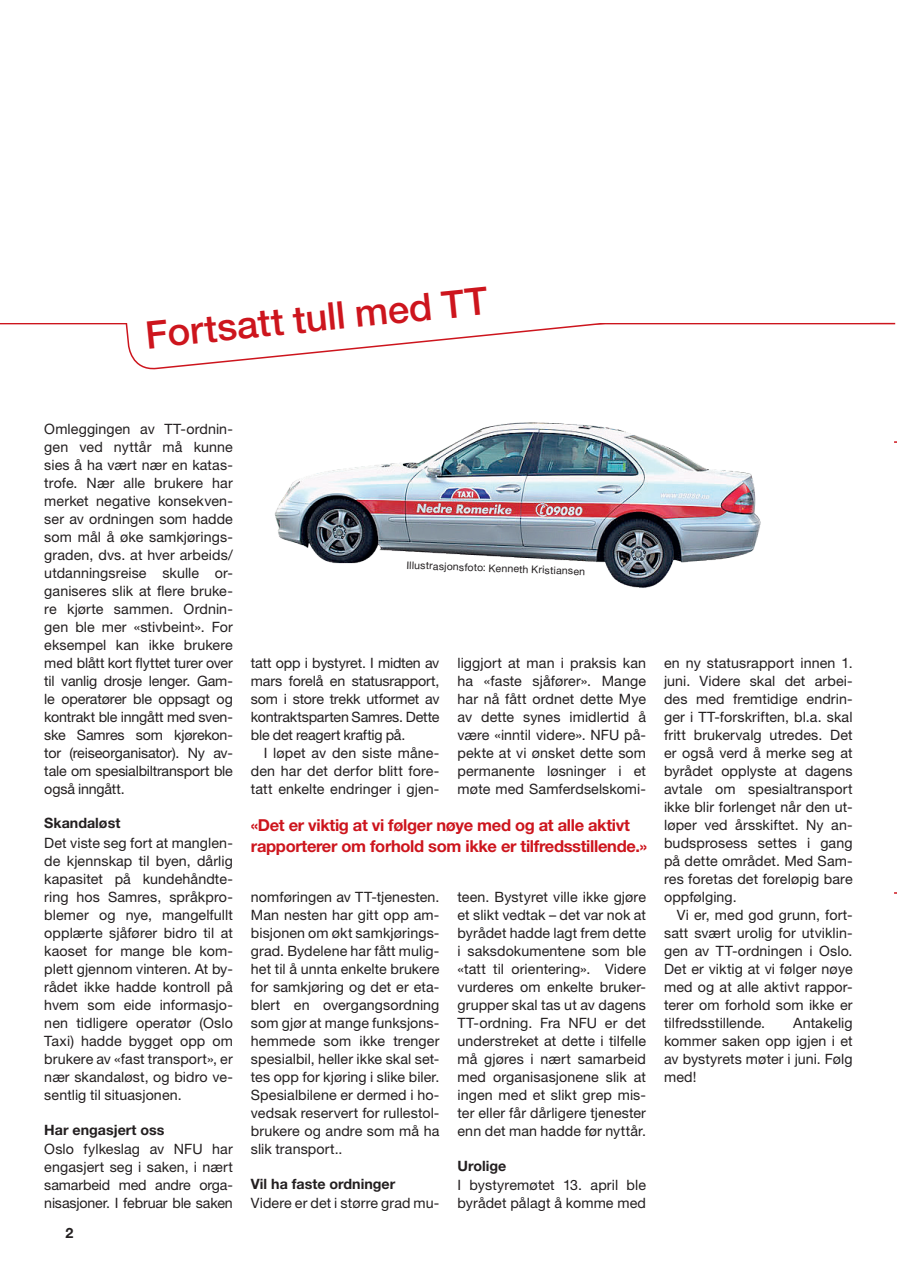
<style>
.page{position:relative;width:897px;height:1267px;background:#fff}
.page>*{position:absolute;margin:0;border:0;box-sizing:border-box;transform-origin:0 0}
.t1{font:500 38.25px "Helvetica Neue LT Std";color:#cd151d}
.t2{font:700 16.5px/21px "Helvetica Neue LT Std";letter-spacing:-.02em;color:#cd151d}
.t3{font:14.25px/18px "Helvetica Neue LT Std";letter-spacing:.005em;color:#231f20;text-align:justify}
.t4{font:700 14.25px "Helvetica Neue LT Std";color:#231f20}
.t5{font:10.5px "Helvetica Neue LT Std";color:#231f20}
</style>
<div class="page">
<hr style="left:0;top:323px;width:895px;height:1px;background:#cd151d">
<svg style="left:121px;top:323px;width:734px;height:47px"></svg>
<img style="left:274px;top:422px;width:487px;height:166px">
<h1 class="t1" style="left:143px;top:313px;width:345px;rotate:-6deg">Fortsatt tull med TT</h1>
<p class="t3" style="left:44px;top:420px;width:190px">Omleggingen av TT-ordnin&shy;gen ved nyttår må kunne sies å ha vært nær en katas&shy;trofe. Nær alle brukere har merket negative konsekven&shy;ser av ordningen som hadde som mål å øke samkjørings&shy;graden, dvs. at hver arbeids/ utdanningsreise skulle or&shy;ganiseres slik at flere bruke&shy;re kjørte sammen. Ordnin&shy;gen ble mer «stivbeint». For eksempel kan ikke brukere med blått kort flyttet turer over til vanlig drosje lenger. Gam&shy;le operatører ble oppsagt og kontrakt ble inngått med sven&shy;ske Samres som kjørekon&shy;tor (reiseorganisator). Ny av&shy;tale om spesialbiltransport ble også inngått.</p>
<p class="t4" style="left:44px;top:814px;width:77px">Skandaløst</p>
<p class="t3" style="left:44px;top:833px;width:190px">Det viste seg fort at manglen&shy;de kjennskap til byen, dårlig kapasitet på kundehåndte&shy;ring hos Samres, språkpro&shy;blemer og nye, mangelfullt opplærte sjåfører bidro til at kaoset for mange ble kom&shy;plett gjennom vinteren. At by&shy;rådet ikke hadde kontroll på hvem som eide informasjo&shy;nen tidligere operatør (Oslo Taxi) hadde bygget opp om brukere av «fast transport», er nær skandaløst, og bidro ve&shy;sentlig til situasjonen.</p>
<p class="t4" style="left:44px;top:1120px;width:122px">Har engasjert oss</p>
<p class="t3" style="left:44px;top:1139px;width:190px">Oslo fylkeslag av NFU har engasjert seg i saken, i nært samarbeid med andre orga&shy;nisasjoner. I februar ble saken</p>
<p class="t4" style="left:66px;top:1224px;width:9px">2</p>
<p class="t5" style="left:407px;top:558px;width:180px;rotate:2deg">Illustrasjonsfoto: Kenneth Kristiansen</p>
<p class="t3" style="left:251px;top:653px;width:190px">tatt opp i bystyret. I midten av mars forelå en statusrapport, som i store trekk utformet av kontraktsparten Samres. Dette ble det reagert kraftig på.</p>
<p class="t3" style="left:251px;top:743px;width:190px;text-indent:13px">I løpet av den siste måne&shy;den har det derfor blitt fore&shy;tatt enkelte endringer i gjen-</p>
<p class="t3" style="left:457px;top:653px;width:190px">liggjort at man i praksis kan ha «faste sjåfører». Mange har nå fått ordnet dette Mye av dette synes imidlertid å være «inntil videre». NFU på&shy;pekte at vi ønsket dette som permanente løsninger i et møte med Samferdselskomi-</p>
<p class="t2" style="left:251px;top:813px;width:398px">«Det er viktig at vi følger nøye med og at alle aktivt rapporterer om forhold som ikke er tilfredsstillende.»</p>
<p class="t3" style="left:251px;top:887px;width:190px">nomføringen av TT-tjenesten.<br>Man nesten har gitt opp am&shy;bisjonen om økt samkjørings&shy;grad. Bydelene har fått mulig&shy;het til å unnta enkelte brukere for samkjøring og det er eta&shy;blert en overgangsordning som gjør at mange funksjons&shy;hemmede som ikke trenger spesialbil, heller ikke skal set&shy;tes opp for kjøring i slike biler.<br>Spesialbilene er dermed i ho&shy;vedsak reservert for rullestol&shy;brukere og andre som må ha slik transport..</p>
<p class="t4" style="left:251px;top:1174px;width:146px">Vil ha faste ordninger</p>
<p class="t3" style="left:251px;top:1193px;width:190px">Videre er det i større grad mu-</p>
<p class="t3" style="left:457px;top:887px;width:190px">teen. Bystyret ville ikke gjøre et slikt vedtak – det var nok at byrådet hadde lagt frem dette i saksdokumentene som ble «tatt til orientering». Videre vurderes om enkelte bruker&shy;grupper skal tas ut av dagens TT-ordning. Fra NFU er det understreket at dette i tilfelle må gjøres i nært samarbeid med organisasjonene slik at ingen med et slikt grep mis&shy;ter eller får dårligere tjenester enn det man hadde før nyttår.</p>
<p class="t4" style="left:457px;top:1156px;width:50px">Urolige</p>
<p class="t3" style="left:457px;top:1175px;width:190px">I bystyremøtet 13. april ble byrådet pålagt å komme med</p>
<p class="t3" style="left:664px;top:653px;width:190px">en ny statusrapport innen 1. juni. Videre skal det arbei&shy;des med fremtidige endrin&shy;ger i TT-forskriften, bl.a. skal fritt brukervalg utredes. Det er også verd å merke seg at byrådet opplyste at dagens avtale om spesialtransport ikke blir forlenget når den ut&shy;løper ved årsskiftet. Ny an&shy;budsprosess settes i gang på dette området. Med Sam&shy;res foretas det foreløpig bare oppfølging.</p>
<p class="t3" style="left:664px;top:905px;width:190px;text-indent:13px">Vi er, med god grunn, fort&shy;satt svært urolig for utviklin&shy;gen av TT-ordningen i Oslo.<br>Det er viktig at vi følger nøye med og at alle aktivt rappor&shy;terer om forhold som ikke er tilfredsstillende.</p>
<p class="t3" style="left:664px;top:1013px;width:190px;text-indent:129px">Antakelig kommer saken opp igjen i et av bystyrets møter i juni. Følg med!</p>
</div>
